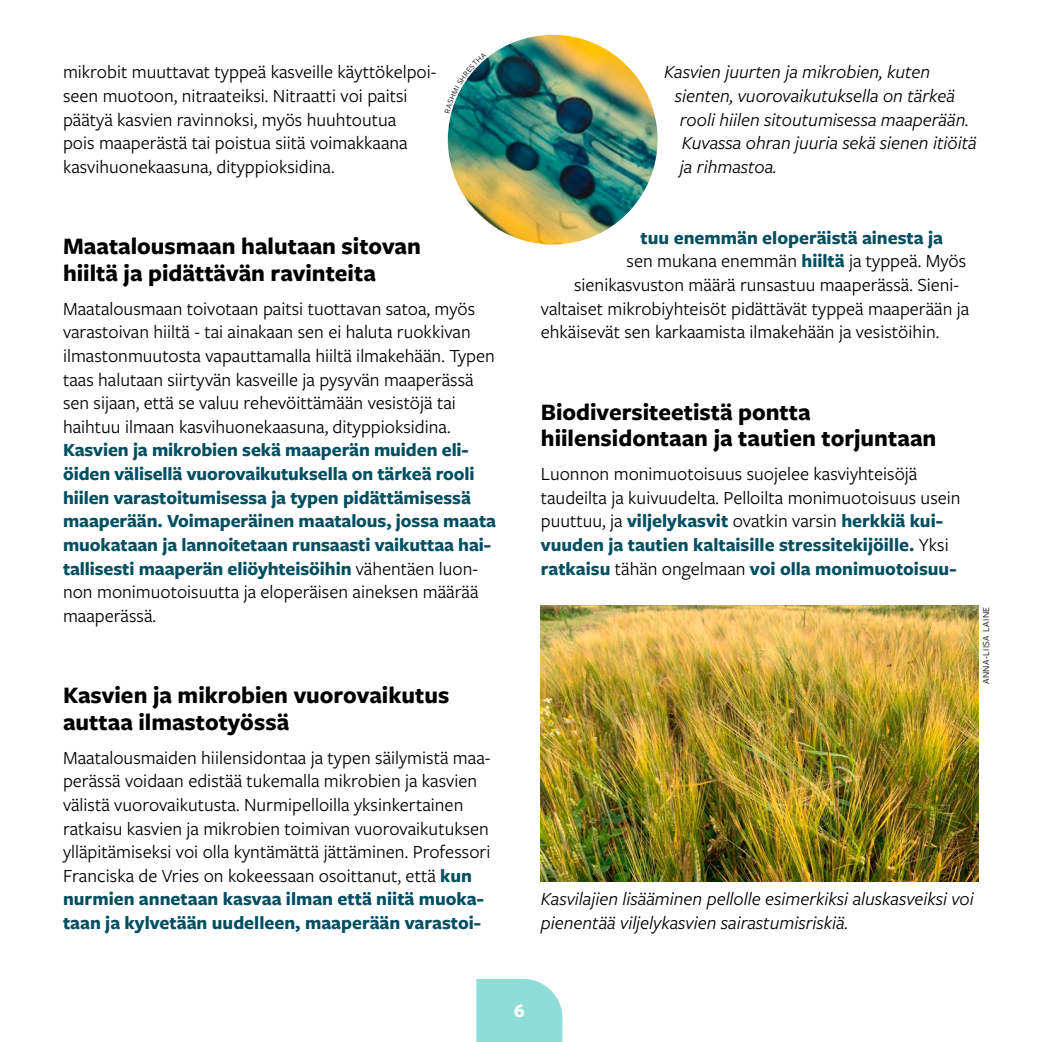
<style>
.page{position:relative;width:1042px;height:1042px;background:#fff}
.page>*{position:absolute;margin:0;border:0;box-sizing:border-box;transform-origin:0 0}
.Otsikko_2{font:700 24.5px/26.2px "Freight Sans Pro";color:#000}
.Leipä{font:19.25px/23.6px "Freight Sans Pro";color:#000}
.Kuvateksti{font:italic 19.25px/23.6px "Freight Sans Pro";color:#000}
.Leipä-2{font:700 19.25px "Freight Sans Pro";color:#004f61}
.t1{font:700 19.25px "Freight Sans Pro";color:#fff}
.Kuvaaja{font:9.62px "Freight Sans Pro";letter-spacing:.04em;color:#000}
.s1{font-weight:700;color:#004f61}
</style>
<div class="page">
<img style="left:541px;top:606px;width:438px;height:276px">
<img style="left:448px;top:35px;width:209px;height:209px;border-radius:105px">
<svg style="left:476px;top:979px;width:86px;height:63px;background:#95dfda"></svg>
<svg style="left:451px;top:58px;width:36px;height:55px"></svg>
<p class="Leipä" style="left:63px;top:60px;width:375px">mikrobit muuttavat typpeä kasveille käyttökelpoi&shy;seen muotoon, nitraateiksi. Nitraatti voi paitsi päätyä kasvien ravinnoksi, myös huuhtoutua<br>pois maaperästä tai poistua siitä voimakkaana kasvihuonekaasuna, dityppioksidina.</p>
<p class="Otsikko_2" style="left:63px;top:232px;width:359px">Maatalousmaan halutaan sitovan hiiltä ja pidättävän ravinteita</p>
<p class="Leipä" style="left:63px;top:296px;width:434px">Maatalousmaan toivotaan paitsi tuottavan satoa, myös varastoivan hiiltä - tai ainakaan sen ei haluta ruokkivan ilmastonmuutosta vapauttamalla hiiltä ilmakehään. Typen taas halutaan siirtyvän kasveille ja pysyvän maaperässä sen sijaan, että se valuu rehevöittämään vesistöjä tai haihtuu ilmaan kasvihuonekaasuna, dityppioksidina.<br><span class="s1">Kasvien ja mikrobien sekä maaperän muiden eli&shy;öiden välisellä vuorovaikutuksella on tärkeä rooli hiilen varastoitumisessa ja typen pidättämisessä maaperään. Voimaperäinen maatalous, jossa maata muokataan ja lannoitetaan runsaasti vaikuttaa hai&shy;tallisesti maaperän eliöyhteisöihin</span> vähentäen luon&shy;non monimuotoisuutta ja eloperäisen aineksen määrää maaperässä.</p>
<p class="Otsikko_2" style="left:63px;top:681px;width:388px">Kasvien ja mikrobien vuorovaikutus auttaa ilmastotyössä</p>
<p class="Leipä" style="left:63px;top:745px;width:429px">Maatalousmaiden hiilensidontaa ja typen säilymistä maa&shy;perässä voidaan edistää tukemalla mikrobien ja kasvien välistä vuorovaikutusta. Nurmipelloilla yksinkertainen ratkaisu kasvien ja mikrobien toimivan vuorovaikutuksen ylläpitämiseksi voi olla kyntämättä jättäminen. Professori Franciska de Vries on kokeessaan osoittanut, että <span class="s1">kun nurmien annetaan kasvaa ilman että niitä muoka&shy;taan ja kylvetään uudelleen, maaperään varastoi-</span></p>
<p class="Kuvateksti" style="left:664px;top:60px;width:268px">Kasvien juurten ja mikrobien, kuten</p>
<p class="Kuvateksti" style="left:675px;top:83px;width:282px">sienten, vuorovaikutuksella on tärkeä</p>
<p class="Kuvateksti" style="left:680px;top:107px;width:291px">rooli hiilen sitoutumisessa maaperään.</p>
<p class="Kuvateksti" style="left:682px;top:130px;width:296px">Kuvassa ohran juuria sekä sienen itiöitä</p>
<p class="Kuvateksti" style="left:680px;top:154px;width:98px">ja rihmastoa.</p>
<p class="Leipä-2" style="left:640px;top:224px;width:304px">tuu enemmän eloperäistä ainesta ja</p>
<p class="Leipä" style="left:626px;top:249px;width:341px">sen mukana enemmän <span class="s1">hiiltä</span> ja typpeä. Myös</p>
<p class="Leipä" style="left:574px;top:272px;width:387px">sienikasvuston määrä runsastuu maaperässä. Sieni-</p>
<p class="Leipä" style="left:541px;top:296px;width:430px">valtaiset mikrobiyhteisöt pidättävät typpeä maaperään ja</p>
<p class="Leipä" style="left:541px;top:319px;width:400px">ehkäisevät sen karkaamista ilmakehään ja vesistöihin.</p>
<p class="Otsikko_2" style="left:541px;top:398px;width:397px">Biodiversiteetistä pontta hiilensidontaan ja tautien torjuntaan</p>
<p class="Leipä" style="left:541px;top:461px;width:421px">Luonnon monimuotoisuus suojelee kasviyhteisöjä taudeilta ja kuivuudelta. Pelloilta monimuotoisuus usein puuttuu, ja <span class="s1">viljelykasvit</span> ovatkin varsin <span class="s1">herkkiä kui&shy;vuuden ja tautien kaltaisille stressitekijöille.</span> Yksi <span class="s1">ratkaisu</span> tähän ongelmaan <span class="s1">voi olla monimuotoisuu-</span></p>
<p class="Kuvaaja" style="left:980px;top:684px;width:79px;rotate:-90deg">ANNA-LIISA LAINE</p>
<p class="Kuvateksti" style="left:541px;top:886px;width:434px">Kasvilajien lisääminen pellolle esimerkiksi aluskasveiksi voi pienentää viljelykasvien sairastumisriskiä.</p>
<p class="t1" style="left:514px;top:997px;width:12px">6</p>
</div>
